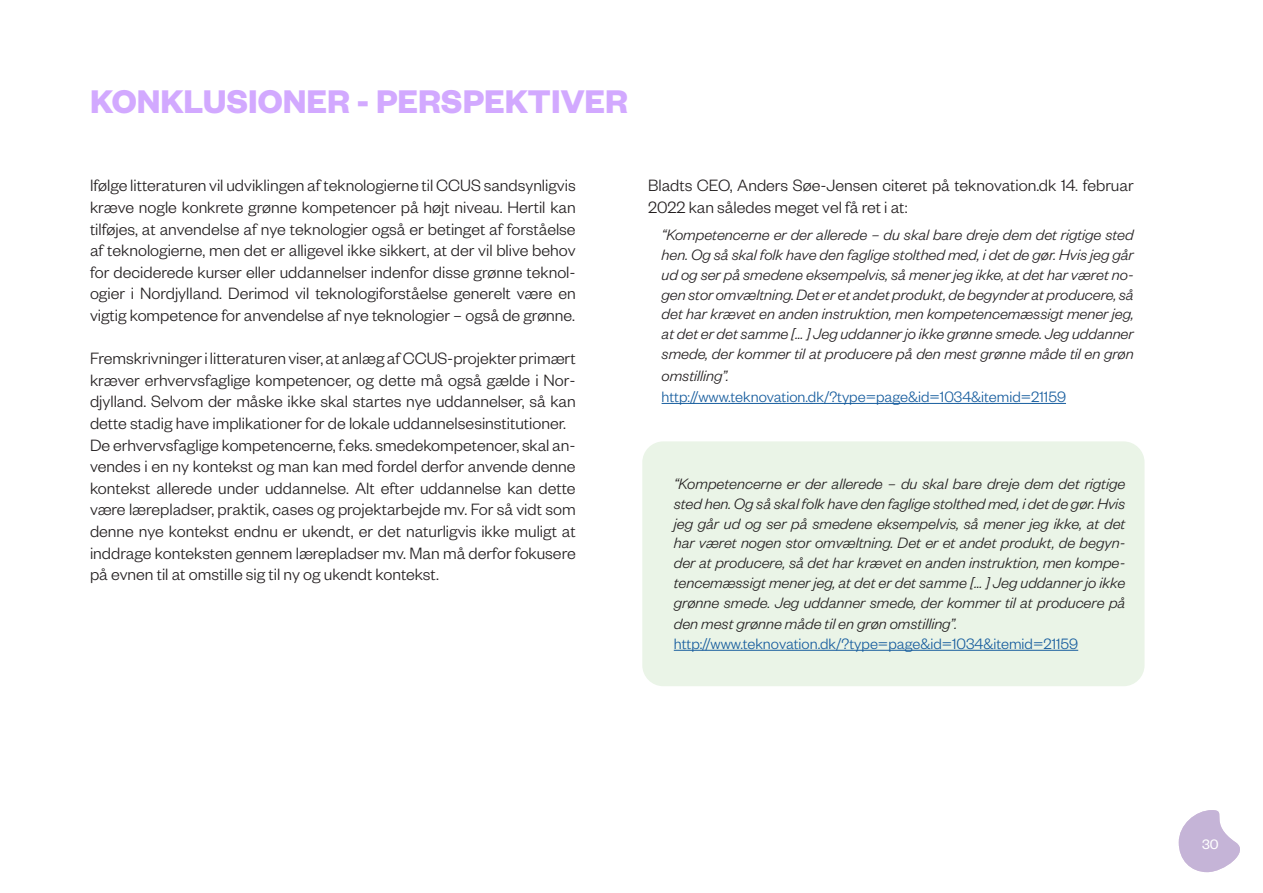
<style>
.page{position:relative;width:1263px;height:893px;background:#fff}
.page>*{position:absolute;margin:0;border:0;box-sizing:border-box;transform-origin:0 0}
.t1{font:700 36px "Founders Grotesk";color:#d2a9ff}
.t2{font:300 18px/21.6px "Founders Grotesk";color:#231f20;text-align:justify}
.t3{font:italic 300 16.5px/19.8px "Founders Grotesk";color:#231f20;text-align:justify}
.t4{font:300 16.5px "Founders Grotesk";color:#175d9e}
.t5{font:15px "Founders Grotesk";color:#fff}
</style>
<div class="page">
<hr style="left:662px;top:403px;width:404px;height:1px;background:#175d9e">
<div style="left:642px;top:441px;width:502px;height:245px;background:#eaf4e7;border-radius:21px"></div>
<hr style="left:674px;top:650px;width:404px;height:1px;background:#175d9e">
<svg style="left:1179px;top:810px;width:61px;height:62px"></svg>
<p class="t1" style="left:90px;top:78px;width:540px">KONKLUSIONER - PERSPEKTIVER</p>
<p class="t2" style="left:90px;top:174px;width:487px">Ifølge litteraturen vil udviklingen af teknologierne til CCUS sandsynligvis kræve nogle konkrete grønne kompetencer på højt niveau. Hertil kan tilføjes, at anvendelse af nye teknologier også er betinget af forståelse af teknologierne, men det er alligevel ikke sikkert, at der vil blive behov for deciderede kurser eller uddannelser indenfor disse grønne teknol&shy;ogier i Nordjylland. Derimod vil teknologiforståelse generelt være en vigtig kompetence for anvendelse af nye teknologier – også de grønne.</p>
<p class="t2" style="left:90px;top:347px;width:487px">Fremskrivninger i litteraturen viser, at anlæg af CCUS-projekter primært kræver erhvervsfaglige kompetencer, og dette må også gælde i Nor&shy;djylland. Selvom der måske ikke skal startes nye uddannelser, så kan dette stadig have implikationer for de lokale uddannelsesinstitutioner.</p>
<p class="t2" style="left:90px;top:433px;width:487px">De erhvervsfaglige kompetencerne, f.eks. smedekompetencer, skal an&shy;vendes i en ny kontekst og man kan med fordel derfor anvende denne kontekst allerede under uddannelse. Alt efter uddannelse kan dette være lærepladser, praktik, cases og projektarbejde mv. For så vidt som denne nye kontekst endnu er ukendt, er det naturligvis ikke muligt at inddrage konteksten gennem lærepladser mv. Man må derfor fokusere på evnen til at omstille sig til ny og ukendt kontekst.</p>
<p class="t2" style="left:648px;top:174px;width:487px">Bladts CEO, Anders Søe-Jensen citeret på teknovation.dk 14. februar<br>2022 kan således meget vel få ret i at:</p>
<p class="t3" style="left:662px;top:224px;width:474px">“Kompetencerne er der allerede – du skal bare dreje dem det rigtige sted hen. Og så skal folk have den faglige stolthed med, i det de gør. Hvis jeg går ud og ser på smedene eksempelvis, så mener jeg ikke, at det har været no&shy;gen stor omvæltning. Det er et andet produkt, de begynder at producere, så det har krævet en anden instruktion, men kompetencemæssigt mener jeg, at det er det samme [… ] Jeg uddanner jo ikke grønne smede. Jeg uddanner smede, der kommer til at producere på den mest grønne måde til en grøn</p>
<p class="t3" style="left:662px;top:365px;width:69px">omstilling”.</p>
<p class="t4" style="left:662px;top:387px;width:406px">http://www.teknovation.dk/?type=page&amp;id=1034&amp;itemid=21159</p>
<p class="t3" style="left:674px;top:473px;width:453px">“Kompetencerne er der allerede – du skal bare dreje dem det rigtige sted hen. Og så skal folk have den faglige stolthed med, i det de gør. Hvis jeg går ud og ser på smedene eksempelvis, så mener jeg ikke, at det har været nogen stor omvæltning. Det er et andet produkt, de begyn&shy;der at producere, så det har krævet en anden instruktion, men kompe&shy;tencemæssigt mener jeg, at det er det samme [… ] Jeg uddanner jo ikke grønne smede. Jeg uddanner smede, der kommer til at producere på</p>
<p class="t3" style="left:674px;top:613px;width:285px">den mest grønne måde til en grøn omstilling”.</p>
<p class="t4" style="left:674px;top:634px;width:406px">http://www.teknovation.dk/?type=page&amp;id=1034&amp;itemid=21159</p>
<p class="t5" style="left:1202px;top:835px;width:18px">30</p>
</div>
